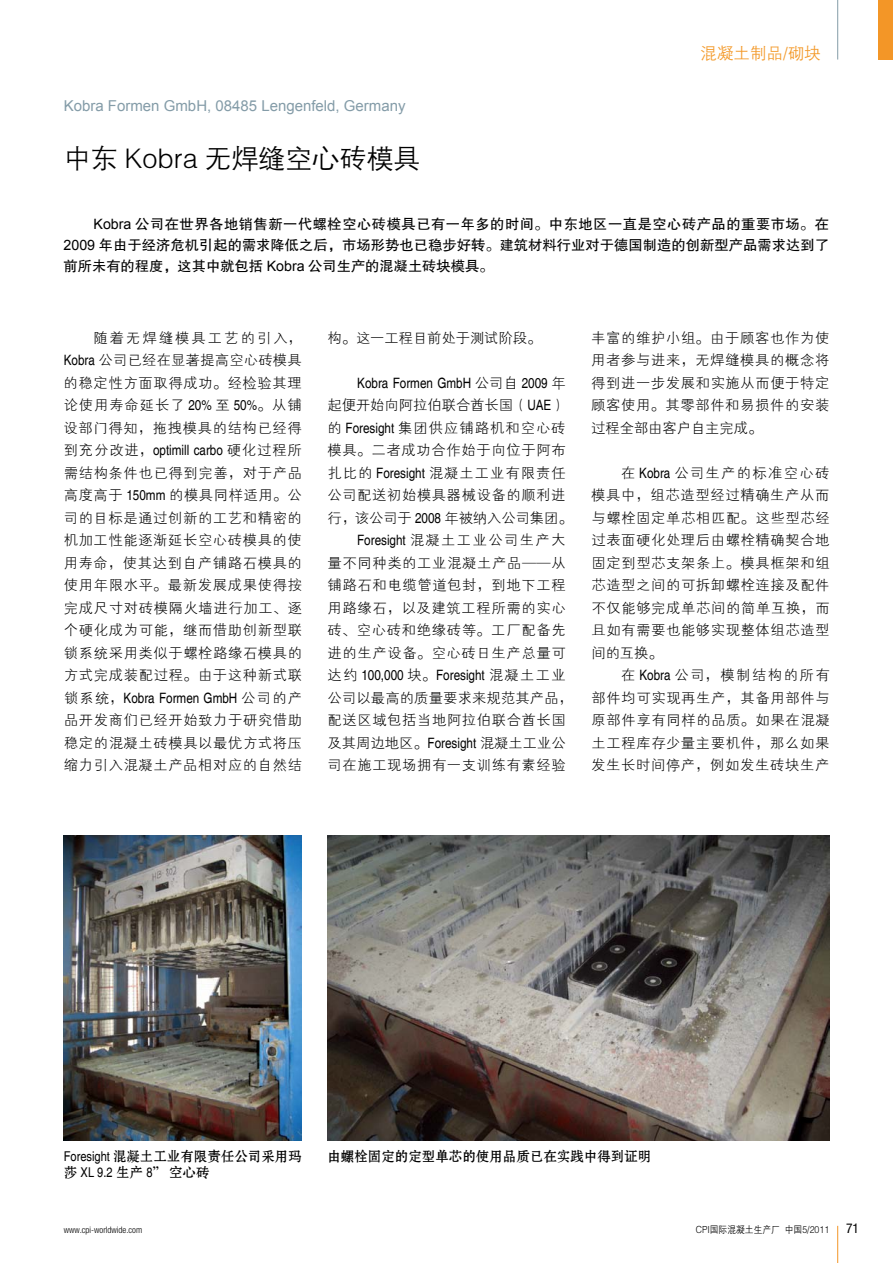
<style>
.page{position:relative;width:893px;height:1263px;background:#fff}
.page>*{position:absolute;margin:0;border:0;box-sizing:border-box;transform-origin:0 0}
.t1{font:27px "FZZDXJW GB1 0";color:#000}
.t2{font:16.5px "FZZDXJW GB1 0";color:#f39827}
.t3{font:15px "Arial";color:#849ca8}
.t4{font:14.25px/22.5px "FZXH1 JW GB1 0";letter-spacing:.05em;color:#000;text-align:justify}
.t5{font:14.25px/21px "FZHTJW GB1 0";color:#000;text-align:justify}
.t6{font:condensed 14.25px "Helvetica";color:#000}
.t7{font:14.25px "FZXH1 JW GB1 0";color:#000}
.t8{font:14.25px "FZXH1 JW GB1 0";letter-spacing:.075em;color:#000}
.t9{font:14.25px "FZXH1 JW GB1 0";letter-spacing:.105em;color:#000}
.t10{font:13.5px/16.2px "FZSHJW GB1 0";color:#000}
.t11{font:condensed 13.5px "Helvetica Neue LT Pro";color:#000}
.t12{font:9.75px "FZZDXJW GB1 0";color:#000;scale:.9 1}
.t13{font:300 condensed 9px "Helvetica Neue LT Pro";color:#000}
.s1{font-family:"Arial"}
.s2{font-family:"Helvetica";font-stretch:condensed}
.s3{font-family:"FZXH1 JW GB1 0";font-stretch:normal}
</style>
<div class="page">
<hr style="left:837px;top:1226px;width:1px;height:37px;background:#f39627">
<hr style="left:837px;top:0;width:1px;height:60px;background:#849ca8">
<div style="left:878px;top:0;width:15px;height:60px;background:#f39627"></div>
<img style="left:64px;top:836px;width:238px;height:304px">
<img style="left:327px;top:836px;width:502px;height:304px">
<p class="t3" style="left:64px;top:96px;width:343px">Kobra Formen GmbH, 08485 Lengenfeld, Germany</p>
<h1 class="t1" style="left:64px;top:144px;width:358px">中东 Kobra 无焊缝空心砖模具</h1>
<p class="t2" style="left:701px;top:44px;width:122px">混凝土制品/砌块</p>
<p class="t5" style="left:63px;top:214px;width:767px;text-indent:30px"><span class="s1">Kobra</span> 公司在世界各地销售新一代螺栓空心砖模具已有一年多的时间。中东地区一直是空心砖产品的重要市场。在<span class="s1">2009</span> 年由于经济危机引起的需求降低之后，市场形势也已稳步好转。建筑材料行业对于德国制造的创新型产品需求达到了前所未有的程度，这其中就包括 <span class="s1">Kobra</span> 公司生产的混凝土砖块模具。</p>
<p class="t4" style="left:64px;top:327px;width:240px;text-indent:30px">随着无焊缝模具工艺的引入，<span class="s2">Kobra</span> 公司已经在显著提高空心砖模具的稳定性方面取得成功。经检验其理论使用寿命延长了 <span class="s2">20%</span> 至 <span class="s2">50%</span>。从铺设部门得知，拖拽模具的结构已经得</p>
<p class="t6" style="left:64px;top:442px;width:240px"><span class="s3">到充分改进，</span>optimill carbo <span class="s3">硬化过程所</span></p>
<p class="t4" style="left:64px;top:462px;width:240px">需结构条件也已得到完善，对于产品高度高于 <span class="s2">150mm</span> 的模具同样适用。公司的目标是通过创新的工艺和精密的机加工性能逐渐延长空心砖模具的使用寿命，使其达到自产铺路石模具的使用年限水平。最新发展成果使得按完成尺寸对砖模隔火墙进行加工、逐个硬化成为可能，继而借助创新型联锁系统采用类似于螺栓路缘石模具的方式完成装配过程。由于这种新式联</p>
<p class="t6" style="left:64px;top:689px;width:240px"><span class="s3">锁系统，</span>Kobra Formen GmbH <span class="s3">公司的产</span></p>
<p class="t4" style="left:64px;top:709px;width:240px">品开发商们已经开始致力于研究借助稳定的混凝土砖模具以最优方式将压缩力引入混凝土产品相对应的自然结</p>
<p class="t7" style="left:327px;top:330px;width:215px">构。这一工程目前处于测试阶段。</p>
<p class="t6" style="left:357px;top:374px;width:210px">Kobra Formen GmbH <span class="s3">公司自</span> 2009 <span class="s3">年</span></p>
<p class="t7" style="left:327px;top:397px;width:240px">起便开始向阿拉伯联合酋长国（<span class="s2">UAE</span>）</p>
<p class="t8" style="left:327px;top:420px;width:240px">的 <span class="s2">Foresight</span> 集团供应铺路机和空心砖</p>
<p class="t4" style="left:327px;top:439px;width:240px">模具。二者成功合作始于向位于阿布</p>
<p class="t8" style="left:327px;top:465px;width:240px">扎比的 <span class="s2">Foresight</span> 混凝土工业有限责任</p>
<p class="t4" style="left:327px;top:484px;width:240px">公司配送初始模具器械设备的顺利进</p>
<p class="t7" style="left:327px;top:510px;width:247px">行，该公司于 <span class="s2">2008</span> 年被纳入公司集团。</p>
<p class="t9" style="left:357px;top:532px;width:210px"><span class="s2">Foresight</span> 混凝土工业公司生产大</p>
<p class="t4" style="left:327px;top:552px;width:240px">量不同种类的工业混凝土产品——从</p>
<p class="t4" style="left:327px;top:574px;width:240px">铺路石和电缆管道包封，到地下工程</p>
<p class="t4" style="left:328px;top:597px;width:240px">用路缘石，以及建筑工程所需的实心</p>
<p class="t4" style="left:327px;top:619px;width:240px">砖、空心砖和绝缘砖等。工厂配备先</p>
<p class="t4" style="left:328px;top:642px;width:240px">进的生产设备。空心砖日生产总量可</p>
<p class="t6" style="left:328px;top:667px;width:240px"><span class="s3">达约</span> 100,000 <span class="s3">块。</span>Foresight <span class="s3">混凝土工业</span></p>
<p class="t4" style="left:328px;top:687px;width:247px;text-align:left">公司以最高的质量要求来规范其产品，配送区域包括当地阿拉伯联合酋长国及其周边地区。<span class="s2">Foresight</span> 混凝土工业公司在施工现场拥有一支训练有素经验</p>
<p class="t4" style="left:591px;top:327px;width:240px">丰富的维护小组。由于顾客也作为使用者参与进来，无焊缝模具的概念将得到进一步发展和实施从而便于特定顾客使用。其零部件和易损件的安装过程全部由客户自主完成。</p>
<p class="t4" style="left:591px;top:462px;width:240px;text-indent:30px">在 <span class="s2">Kobra</span> 公司生产的标准空心砖模具中，组芯造型经过精确生产从而与螺栓固定单芯相匹配。这些型芯经过表面硬化处理后由螺栓精确契合地固定到型芯支架条上。模具框架和组芯造型之间的可拆卸螺栓连接及配件不仅能够完成单芯间的简单互换，而且如有需要也能够实现整体组芯造型间的互换。</p>
<p class="t4" style="left:591px;top:664px;width:240px;text-indent:30px">在 <span class="s2">Kobra</span> 公司，模制结构的所有部件均可实现再生产，其备用部件与原部件享有同样的品质。如果在混凝土工程库存少量主要机件，那么如果发生长时间停产，例如发生砖块生产</p>
<p class="t10" style="left:64px;top:1148px;width:240px"><span class="s2">Foresight</span> 混凝土工业有限责任公司采用玛莎 <span class="s2">XL 9.2</span> 生产 <span class="s2">8</span>” 空心砖</p>
<p class="t10" style="left:327px;top:1148px;width:326px">由螺栓固定的定型单芯的使用品质已在实践中得到证明</p>
<p class="t13" style="left:64px;top:1225px;width:80px">www.cpi-worldwide.com</p>
<p class="t12" style="left:696px;top:1224px;width:150px">CPI国际混凝土生产厂 中国5/2011</p>
<p class="t11" style="left:846px;top:1220px;width:14px">71</p>
</div>
